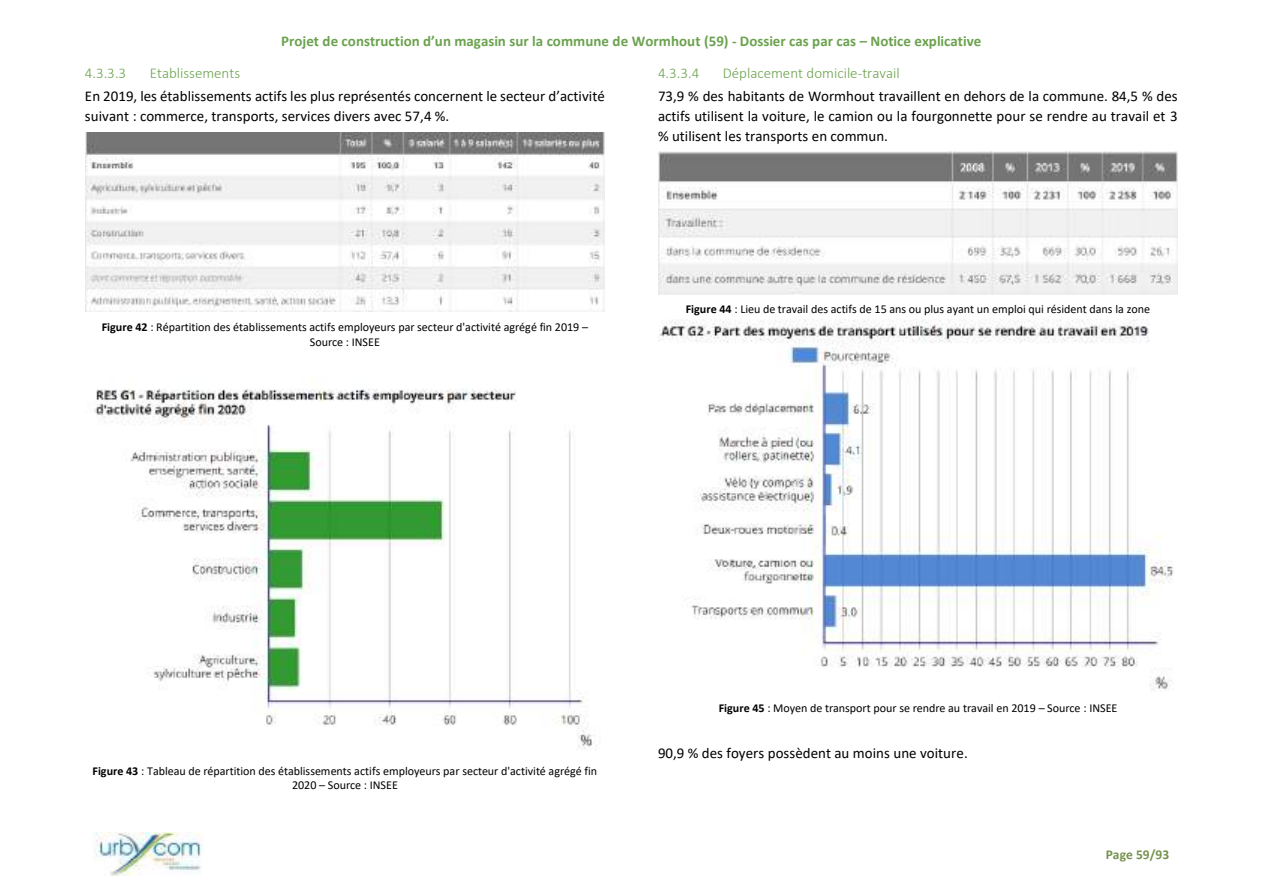
<style>
.page{position:relative;width:1263px;height:893px;background:#fff}
.page>*{position:absolute;margin:0;border:0;box-sizing:border-box;transform-origin:0 0}
.t1{font:15px/20px "Calibri";color:#000}
.t2{font:700 15px "Calibri";color:#6ba24e}
.t3{font:300 15px "Calibri";color:#6ba24e}
.t4{font:700 13.5px "Calibri";color:#769250}
.t5{font:12px/14.7px "Calibri";letter-spacing:-.005em;color:#000;text-align:center}
.s1{font-weight:700}
</style>
<div class="page">
<img style="left:93px;top:833px;width:110px;height:42px">
<img style="left:85px;top:132px;width:520px;height:179px">
<img style="left:94px;top:389px;width:502px;height:361px">
<img style="left:658px;top:152px;width:520px;height:142px">
<img style="left:658px;top:319px;width:516px;height:372px">
<p class="t2" style="left:281px;top:35px;width:701px">Projet de construction d’un magasin sur la commune de Wormhout (59) - Dossier cas par cas – Notice explicative</p>
<p class="t3" style="left:85px;top:67px;width:43px">4.3.3.3</p>
<p class="t3" style="left:150px;top:67px;width:92px">Etablissements</p>
<p class="t1" style="left:85px;top:87px;width:521px">En 2019, les établissements actifs les plus représentés concernent le secteur d’activité suivant : commerce, transports, services divers avec 57,4 %.</p>
<p class="t3" style="left:658px;top:67px;width:43px">4.3.3.4</p>
<p class="t3" style="left:723px;top:67px;width:178px">Déplacement domicile-travail</p>
<p class="t1" style="left:658px;top:87px;width:521px;text-align:justify">73,9 % des habitants de Wormhout travaillent en dehors de la commune. 84,5 % des actifs utilisent la voiture, le camion ou la fourgonnette pour se rendre au travail et 3 % utilisent les transports en commun.</p>
<p class="t5" style="left:102px;top:321px;width:488px"><span class="s1">Figure 42</span> : Répartition des établissements actifs employeurs par secteur d'activité agrégé fin 2019 –<br>Source : INSEE</p>
<p class="t5" style="left:686px;top:303px;width:466px"><span class="s1">Figure 44</span> : Lieu de travail des actifs de 15 ans ou plus ayant un emploi qui résident dans la zone</p>
<p class="t5" style="left:93px;top:764px;width:506px"><span class="s1">Figure 43</span> : Tableau de répartition des établissements actifs employeurs par secteur d'activité agrégé fin<br>2020 – Source : INSEE</p>
<p class="t5" style="left:719px;top:701px;width:400px"><span class="s1">Figure 45</span> : Moyen de transport pour se rendre au travail en 2019 – Source : INSEE</p>
<p class="t1" style="left:658px;top:744px;width:311px">90,9 % des foyers possèdent au moins une voiture.</p>
<p class="t4" style="left:1106px;top:849px;width:65px">Page 59/93</p>
</div>
